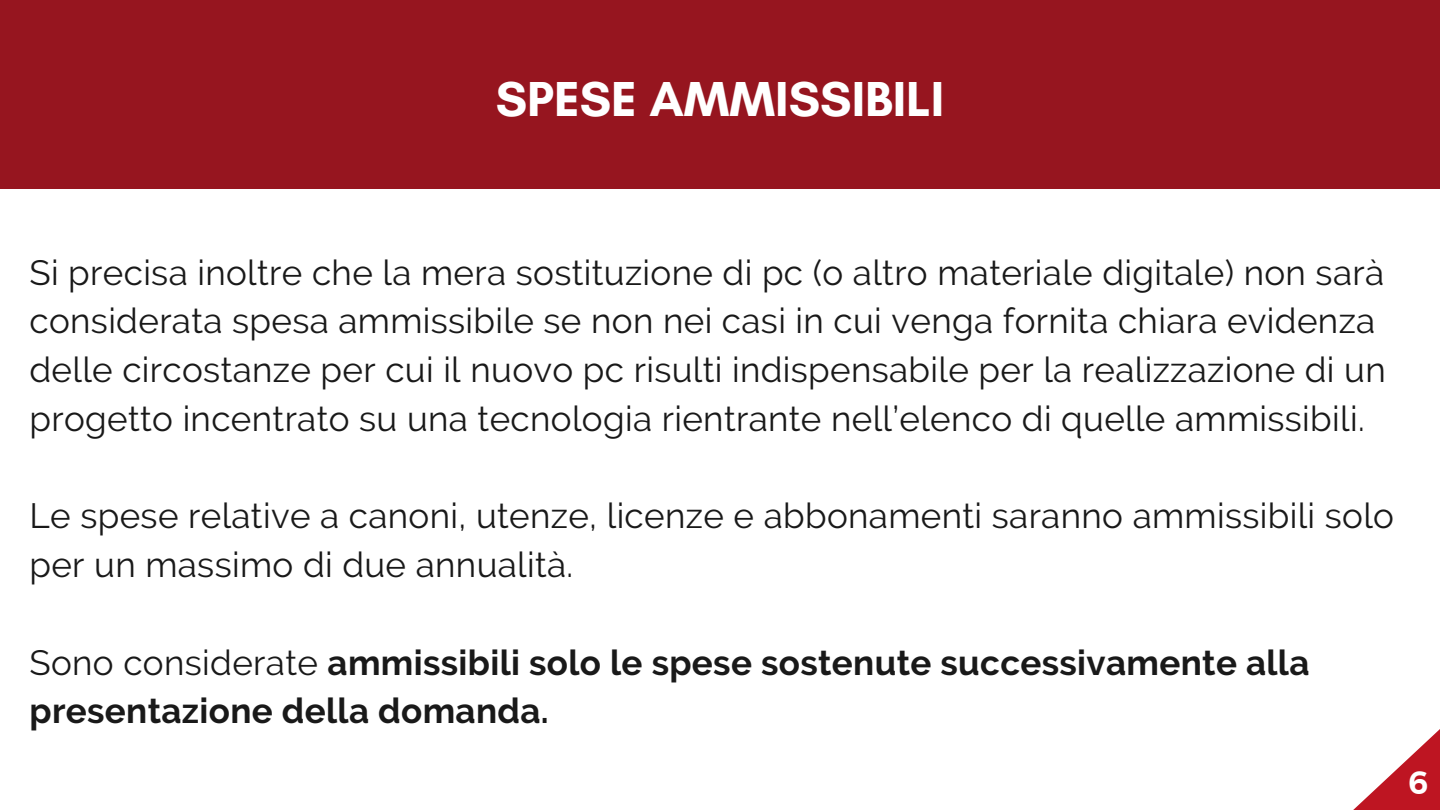
<style>
.page{position:relative;width:1440px;height:810px;background:#96151f}
.page>*{position:absolute;margin:0;border:0;box-sizing:border-box;transform-origin:0 0}
.t1{font:700 50px "Glacial Indifference";color:#fff}
.t2{font:35px/48.8px "Raleway";letter-spacing:.01em;color:#191919}
.t3{font:700 35px/48.8px "Raleway";letter-spacing:.01em;color:#191919}
.t4{font:700 32px "Kief Montaser Semi";color:#fff}
.s1{font-weight:400}
</style>
<div class="page">
<div style="left:0;top:189px;width:1440px;height:621px;background:#fff"></div>
<svg style="left:1353px;top:729px;width:87px;height:81px"></svg>
<h1 class="t1" style="left:496px;top:69px;width:450px">SPESE AMMISSIBILI</h1>
<p class="t2" style="left:29px;top:248px;width:1358px">Si precisa inoltre che la mera sostituzione di pc (o altro materiale digitale) non sarà considerata spesa ammissibile se non nei casi in cui venga fornita chiara evidenza delle circostanze per cui il nuovo pc risulti indispensabile per la realizzazione di un progetto incentrato su una tecnologia rientrante nell’elenco di quelle ammissibili.</p>
<p class="t2" style="left:29px;top:492px;width:1366px">Le spese relative a canoni, utenze, licenze e abbonamenti saranno ammissibili solo per un massimo di due annualità.</p>
<p class="t3" style="left:29px;top:638px;width:1281px"><span class="s1">Sono considerate</span> ammissibili solo le spese sostenute successivamente alla presentazione della domanda.</p>
<p class="t4" style="left:1409px;top:763px;width:22px">6</p>
</div>
